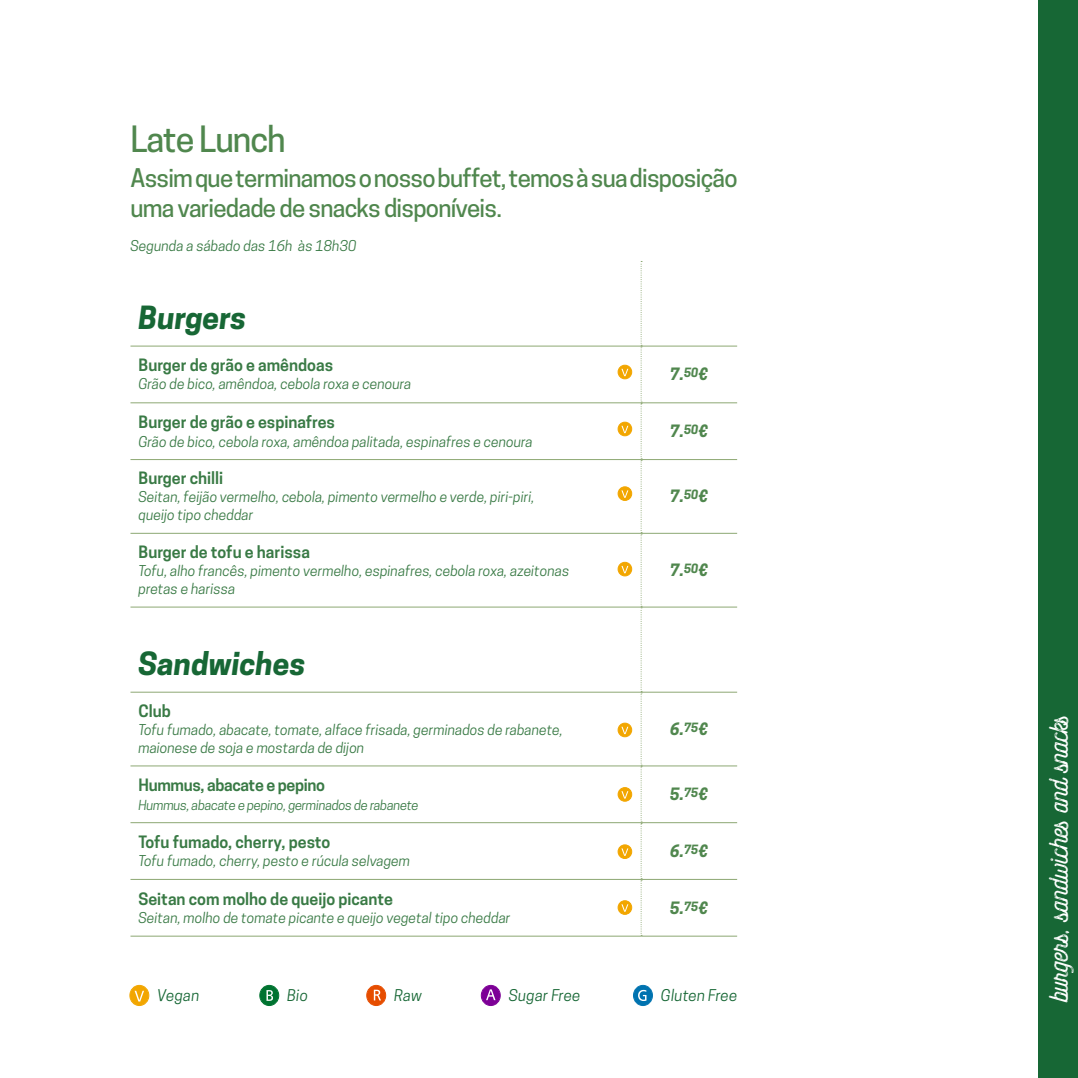
<style>
.page{position:relative;width:1078px;height:1078px;background:#fff}
.page>*{position:absolute;margin:0;border:0;box-sizing:border-box;transform-origin:0 0}
.t1{font:500 34px "Cooper Hewitt";letter-spacing:-.03em;color:#50874e}
.t2{font:italic 700 30px "Cooper Hewitt";color:#176735}
.t3{font:26px "Catfish Press";color:#fff}
.t4{font:500 24px/30px "Cooper Hewitt";letter-spacing:-.03em;color:#50874e}
.t5{font:600 16px "Cooper Hewitt";color:#397a45}
.t6{font:italic 700 16px "Cooper Hewitt";color:#50874e}
.t7{font:600 16px "Cooper Hewitt";letter-spacing:-.02em;color:#397a45}
.t8{font:italic 15.2px "Cooper Hewitt";letter-spacing:.02em;color:#176735}
.t9{font:italic 14px/18px "Cooper Hewitt";color:#397a45}
.t10{font:italic 13px "Cooper Hewitt";letter-spacing:-.02em;color:#397a45}
</style>
<div class="page">
<div style="left:1037px;top:0;width:40px;height:1077px;background:#176735"></div>
<svg style="left:640px;top:261px;width:2px;height:674px"></svg>
<hr style="left:130px;top:345px;width:511px;height:1px;background:#8da873">
<hr style="left:641px;top:345px;width:96px;height:1px;background:#8da873">
<hr style="left:130px;top:402px;width:511px;height:1px;background:#8da873">
<hr style="left:641px;top:402px;width:96px;height:1px;background:#8da873">
<hr style="left:130px;top:459px;width:511px;height:1px;background:#8da873">
<hr style="left:641px;top:459px;width:96px;height:1px;background:#8da873">
<hr style="left:130px;top:533px;width:511px;height:1px;background:#8da873">
<hr style="left:641px;top:533px;width:96px;height:1px;background:#8da873">
<hr style="left:130px;top:606px;width:511px;height:1px;background:#8da873">
<hr style="left:641px;top:606px;width:96px;height:1px;background:#8da873">
<hr style="left:130px;top:691px;width:511px;height:1px;background:#8da873">
<hr style="left:641px;top:691px;width:96px;height:1px;background:#8da873">
<hr style="left:130px;top:765px;width:511px;height:1px;background:#8da873">
<hr style="left:641px;top:765px;width:96px;height:1px;background:#8da873">
<hr style="left:130px;top:822px;width:511px;height:1px;background:#8da873">
<hr style="left:641px;top:822px;width:96px;height:1px;background:#8da873">
<hr style="left:130px;top:878px;width:511px;height:1px;background:#8da873">
<hr style="left:641px;top:878px;width:96px;height:1px;background:#8da873">
<hr style="left:130px;top:935px;width:511px;height:1px;background:#8da873">
<hr style="left:641px;top:935px;width:96px;height:1px;background:#8da873">
<div style="left:618px;top:900px;width:13px;height:14px;background:#f2a600;border-radius:50%"></div>
<div style="left:617px;top:900px;width:15px;height:14px;border:1px solid #f2a600;border-radius:50%"></div>
<svg style="left:621px;top:904px;width:7px;height:7px"></svg>
<div style="left:618px;top:844px;width:13px;height:14px;background:#f2a600;border-radius:50%"></div>
<div style="left:617px;top:844px;width:15px;height:14px;border:1px solid #f2a600;border-radius:50%"></div>
<svg style="left:621px;top:848px;width:7px;height:7px"></svg>
<div style="left:618px;top:787px;width:13px;height:14px;background:#f2a600;border-radius:50%"></div>
<div style="left:617px;top:787px;width:15px;height:14px;border:1px solid #f2a600;border-radius:50%"></div>
<svg style="left:621px;top:791px;width:7px;height:7px"></svg>
<div style="left:618px;top:723px;width:13px;height:13px;background:#f2a600;border-radius:50%"></div>
<div style="left:617px;top:722px;width:15px;height:15px;border:1px solid #f2a600;border-radius:50%"></div>
<svg style="left:621px;top:726px;width:7px;height:8px"></svg>
<div style="left:618px;top:562px;width:13px;height:13px;background:#f2a600;border-radius:50%"></div>
<div style="left:617px;top:562px;width:15px;height:14px;border:1px solid #f2a600;border-radius:50%"></div>
<svg style="left:621px;top:565px;width:7px;height:8px"></svg>
<div style="left:618px;top:486px;width:13px;height:14px;background:#f2a600;border-radius:50%"></div>
<div style="left:617px;top:486px;width:15px;height:14px;border:1px solid #f2a600;border-radius:50%"></div>
<svg style="left:621px;top:490px;width:7px;height:7px"></svg>
<div style="left:618px;top:422px;width:13px;height:13px;background:#f2a600;border-radius:50%"></div>
<div style="left:617px;top:422px;width:15px;height:14px;border:1px solid #f2a600;border-radius:50%"></div>
<svg style="left:621px;top:425px;width:7px;height:8px"></svg>
<div style="left:618px;top:365px;width:13px;height:14px;background:#f2a600;border-radius:50%"></div>
<div style="left:617px;top:365px;width:15px;height:14px;border:1px solid #f2a600;border-radius:50%"></div>
<svg style="left:621px;top:369px;width:7px;height:7px"></svg>
<div style="left:130px;top:985px;width:19px;height:20px;background:#f2a600;border-radius:50%"></div>
<div style="left:129px;top:984px;width:20px;height:21px;border:1px solid #f2a600;border-radius:50%"></div>
<svg style="left:134px;top:990px;width:10px;height:11px"></svg>
<div style="left:633px;top:985px;width:19px;height:20px;background:linear-gradient(to bottom,#0073b0,#0374b1);border-radius:50%"></div>
<div style="left:633px;top:984px;width:19px;height:21px;border:1px solid #0073b0;border-radius:50%"></div>
<svg style="left:638px;top:989px;width:8px;height:11px"></svg>
<div style="left:260px;top:985px;width:18px;height:20px;background:#007330;border-radius:50%"></div>
<div style="left:259px;top:984px;width:20px;height:21px;border:1px solid #007330;border-radius:50%"></div>
<svg style="left:266px;top:990px;width:7px;height:10px"></svg>
<svg style="left:367px;top:985px;width:18px;height:20px"></svg>
<div style="left:366px;top:984px;width:20px;height:21px;border:1px solid #e64d00;border-radius:50%"></div>
<svg style="left:374px;top:989px;width:7px;height:11px"></svg>
<svg style="left:481px;top:985px;width:19px;height:20px"></svg>
<div style="left:481px;top:984px;width:19px;height:21px;border:1px solid #7d0096;border-radius:50%"></div>
<svg style="left:486px;top:989px;width:9px;height:10px"></svg>
<h1 class="t1" style="left:130px;top:119px;width:157px">Late Lunch</h1>
<h3 class="t4" style="left:130px;top:163px;width:608px">Assim que terminamos o nosso buffet, temos à sua disposição uma variedade de snacks disponíveis.</h3>
<p class="t9" style="left:130px;top:236px;width:227px">Segunda a sábado das 16h às 18h30</p>
<h2 class="t2" style="left:138px;top:300px;width:109px">Burgers</h2>
<p class="t5" style="left:138px;top:356px;width:196px">Burger de grão e amêndoas</p>
<p class="t9" style="left:138px;top:375px;width:274px">Grão de bico, amêndoa, cebola roxa e cenoura</p>
<p class="t5" style="left:138px;top:412px;width:198px">Burger de grão e espinafres</p>
<p class="t9" style="left:138px;top:432px;width:395px">Grão de bico, cebola roxa, amêndoa palitada, espinafres e cenoura</p>
<p class="t6" style="left:670px;top:365px;width:39px">7.<sup>50</sup>€</p>
<p class="t6" style="left:670px;top:421px;width:39px">7.<sup>50</sup>€</p>
<p class="t5" style="left:138px;top:469px;width:86px">Burger chilli</p>
<p class="t9" style="left:138px;top:488px;width:397px">Seitan, feijão vermelho, cebola, pimento vermelho e verde, piri-piri, queijo tipo cheddar</p>
<p class="t6" style="left:670px;top:487px;width:39px">7.<sup>50</sup>€</p>
<p class="t5" style="left:138px;top:542px;width:173px">Burger de tofu e harissa</p>
<p class="t9" style="left:138px;top:562px;width:432px">Tofu, alho francês, pimento vermelho, espinafres, cebola roxa, azeitonas pretas e harissa</p>
<p class="t6" style="left:670px;top:560px;width:39px">7.<sup>50</sup>€</p>
<h2 class="t2" style="left:138px;top:646px;width:168px">Sandwiches</h2>
<p class="t5" style="left:138px;top:701px;width:34px">Club</p>
<p class="t9" style="left:138px;top:720px;width:426px">Tofu fumado, abacate, tomate, alface frisada, germinados de rabanete, maionese de soja e mostarda de dijon</p>
<p class="t6" style="left:670px;top:719px;width:39px">6.<sup>75</sup>€</p>
<p class="t7" style="left:138px;top:775px;width:188px">Hummus, abacate e pepino</p>
<p class="t10" style="left:138px;top:797px;width:281px">Hummus, abacate e pepino, germinados de rabanete</p>
<p class="t6" style="left:670px;top:784px;width:39px">5.<sup>75</sup>€</p>
<p class="t5" style="left:138px;top:832px;width:193px">Tofu fumado, cherry, pesto</p>
<p class="t9" style="left:138px;top:851px;width:273px">Tofu fumado, cherry, pesto e rúcula selvagem</p>
<p class="t5" style="left:138px;top:889px;width:256px">Seitan com molho de queijo picante</p>
<p class="t9" style="left:138px;top:908px;width:373px">Seitan, molho de tomate picante e queijo vegetal tipo cheddar</p>
<p class="t6" style="left:670px;top:841px;width:39px">6.<sup>75</sup>€</p>
<p class="t6" style="left:670px;top:898px;width:39px">5.<sup>75</sup>€</p>
<p class="t8" style="left:157px;top:986px;width:44px">Vegan</p>
<p class="t8" style="left:287px;top:986px;width:22px">Bio</p>
<p class="t8" style="left:394px;top:986px;width:29px">Raw</p>
<p class="t8" style="left:508px;top:986px;width:73px">Sugar Free</p>
<p class="t8" style="left:660px;top:986px;width:78px">Gluten Free</p>
<h3 class="t3" style="left:1040px;top:1001px;width:291px;rotate:-90deg">burgers, sandwiches and snacks</h3>
</div>
